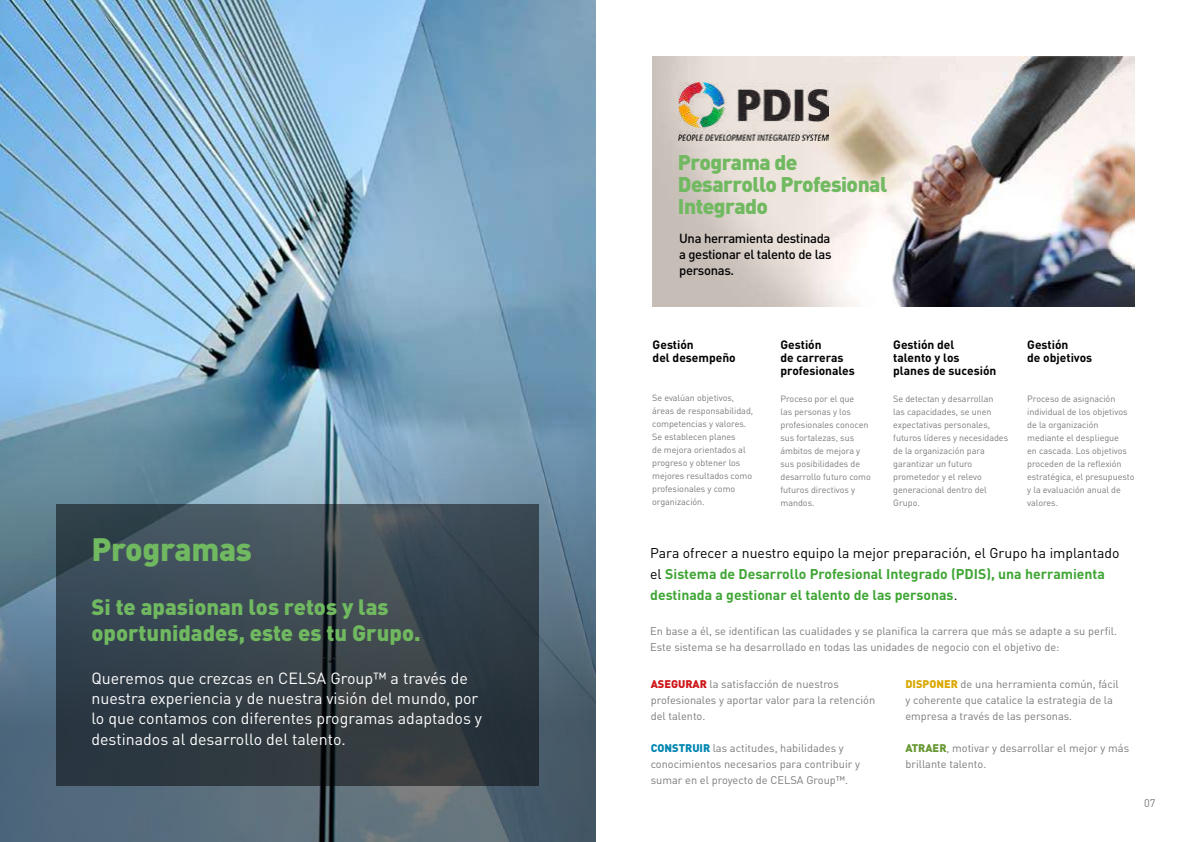
<style>
.page{position:relative;width:1191px;height:842px;background:#fff}
.page>*{position:absolute;margin:0;border:0;box-sizing:border-box;transform-origin:0 0}
.t1{font:900 32px "DIN Pro";letter-spacing:-.01em;color:#70b960}
.t2{font:900 22px/26.4px "DIN Pro";color:#70b960}
.t3{font:900 21px/22px "DIN Pro";letter-spacing:-.025em;color:#70b960}
.t4{font:16px/20.4px "DIN Pro";color:#fff}
.t5{font:700 14px/21px "DIN Pro";color:#3fa535}
.t6{font:500 13px/16px "DIN Pro";letter-spacing:-.025em;color:#020203;text-align:justify}
.t7{font:700 12px/13px "DIN Pro";color:#000}
.t8{font:11px/16px "DIN Pro";color:#7c7b7b}
.t9{font:9px/13px "DIN Pro";letter-spacing:-.005em;color:#7c7b7b}
.s1{font-weight:400;color:#000}
.s2{font-weight:900;color:#cd171a}
.s3{font-weight:900;color:#0086b1}
.s4{font-weight:900;color:#daa800}
.s5{font-weight:900;color:#679732}
</style>
<div class="page">
<img style="left:0;top:0;width:595px;height:315px">
<svg style="left:0;top:315px;width:595px;height:527px;background:#6a8ca1"></svg>
<svg style="left:57px;top:504px;width:482px;height:281px;background:#36424a"></svg>
<img style="left:652px;top:57px;width:482px;height:249px">
<img style="left:679px;top:82px;width:149px;height:58px">
<h3 class="t3" style="left:678px;top:149px;width:211px">Programa de<br>Desarrollo Profesional<br>Integrado</h3>
<h3 class="t6" style="left:679px;top:229px;width:154px">Una herramienta destinada a gestionar el talento de las personas.</h3>
<h3 class="t7" style="left:652px;top:336px;width:85px">Gestión<br>del desempeño</h3>
<h3 class="t7" style="left:893px;top:336px;width:105px">Gestión del<br>talento y los planes de sucesión</h3>
<h3 class="t7" style="left:1027px;top:336px;width:67px">Gestión<br>de objetivos</h3>
<h3 class="t7" style="left:780px;top:336px;width:76px">Gestión<br>de carreras profesionales</h3>
<p class="t9" style="left:652px;top:391px;width:102px">Se evalúan objetivos, áreas de responsabilidad, competencias y valores.<br>Se establecen planes<br>de mejora orientados al progreso y obtener los mejores resultados como profesionales y como organización.</p>
<p class="t9" style="left:780px;top:391px;width:92px">Proceso por el que<br>las personas y los profesionales conocen sus fortalezas, sus ámbitos de mejora y sus posibilidades de desarrollo futuro como futuros directivos y mandos.</p>
<p class="t9" style="left:893px;top:391px;width:116px">Se detectan y desarrollan<br>las capacidades, se unen expectativas personales, futuros líderes y necesidades de la organización para garantizar un futuro prometedor y el relevo generacional dentro del<br>Grupo.</p>
<p class="t9" style="left:1027px;top:391px;width:109px">Proceso de asignación individual de los objetivos de la organización mediante el despliegue<br>en cascada. Los objetivos proceden de la reflexión estratégica, el presupuesto y la evaluación anual de valores.</p>
<h1 class="t1" style="left:91px;top:522px;width:162px">Programas</h1>
<h3 class="t5" style="left:650px;top:541px;width:471px"><span class="s1">Para ofrecer a nuestro equipo la mejor preparación, el Grupo ha implantado el</span> Sistema de Desarrollo Profesional Integrado (PDIS), una herramienta destinada a gestionar el talento de las personas<span class="s1">.</span></h3>
<p class="t8" style="left:650px;top:622px;width:468px">En base a él, se identifican las cualidades y se planifica la carrera que más se adapte a su perfil.<br>Este sistema se ha desarrollado en todas las unidades de negocio con el objetivo de:</p>
<p class="t8" style="left:650px;top:675px;width:226px"><span class="s2">ASEGURAR</span> la satisfacción de nuestros profesionales y aportar valor para la retención del talento.</p>
<p class="t8" style="left:650px;top:739px;width:211px"><span class="s3">CONSTRUIR</span> las actitudes, habilidades y conocimientos necesarios para contribuir y sumar en el proyecto de CELSA Group™.</p>
<h2 class="t2" style="left:91px;top:591px;width:331px">Si te apasionan los retos y las oportunidades, este es tu Grupo.</h2>
<h3 class="t4" style="left:91px;top:666px;width:392px">Queremos que crezcas en CELSA Group™ a través de nuestra experiencia y de nuestra visión del mundo, por lo que contamos con diferentes programas adaptados y destinados al desarrollo del talento.</h3>
<p class="t8" style="left:905px;top:675px;width:215px"><span class="s4">DISPONER</span> de una herramienta común, fácil y coherente que catalice la estrategia de la empresa a través de las personas.</p>
<p class="t8" style="left:905px;top:739px;width:225px"><span class="s5">ATRAER</span>, motivar y desarrollar el mejor y más brillante talento.</p>
<p class="t8" style="left:1144px;top:794px;width:13px">07</p>
</div>
